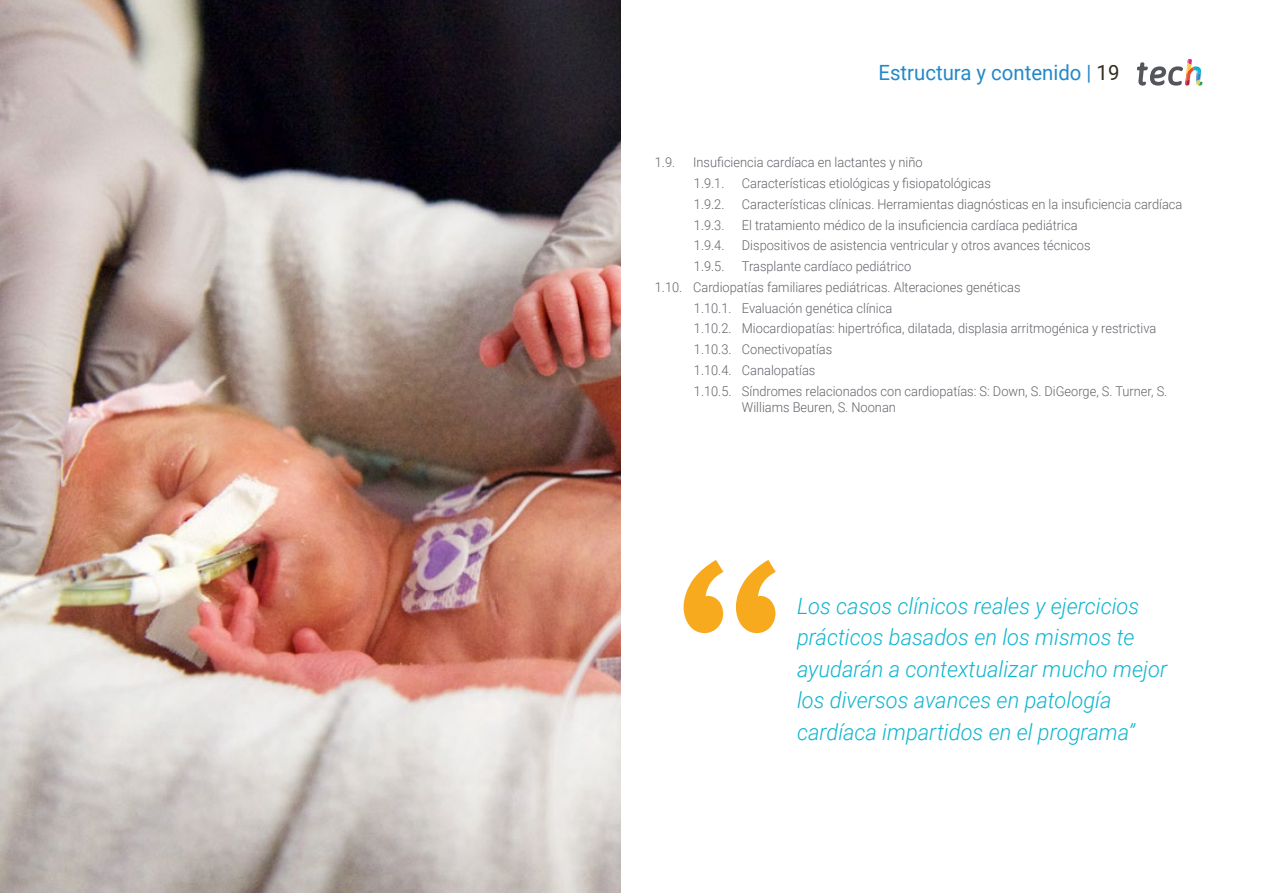
<style>
.page{position:relative;width:1263px;height:893px;background:#fff}
.page>*{position:absolute;margin:0;border:0;box-sizing:border-box;transform-origin:0 0}
.t1{font:italic 300 22.5px/31.5px "Roboto";color:#0fb6cf}
.t2{font:21px "Roboto";color:#2488c9}
.t3{font:300 13.5px/20.7px "Roboto";color:#61646a;scale:.95 1}
.s1{color:#312e20}
</style>
<div class="page">
<img style="left:0;top:0;width:621px;height:893px">
<svg style="left:1137px;top:59px;width:65px;height:27px"></svg>
<svg style="left:684px;top:560px;width:92px;height:73px"></svg>
<h2 class="t2" style="left:878px;top:57px;width:242px">Estructura y contenido | <span class="s1">19</span></h2>
<p class="t3" style="left:655px;top:152px;width:23px">1.9.</p>
<p class="t3" style="left:693px;top:152px;width:243px">Insuficiencia cardíaca en lactantes y niño<br>1.9.1.</p>
<p class="t3" style="left:742px;top:173px;width:264px">Características etiológicas y fisiopatológicas</p>
<p class="t3" style="left:694px;top:193px;width:34px">1.9.2.</p>
<p class="t3" style="left:742px;top:193px;width:465px">Características clínicas. Herramientas diagnósticas en la insuficiencia cardíaca</p>
<p class="t3" style="left:694px;top:214px;width:34px">1.9.3.</p>
<p class="t3" style="left:742px;top:214px;width:355px">El tratamiento médico de la insuficiencia cardíaca pediátrica</p>
<p class="t3" style="left:694px;top:235px;width:34px">1.9.4.</p>
<p class="t3" style="left:742px;top:235px;width:369px">Dispositivos de asistencia ventricular y otros avances técnicos</p>
<p class="t3" style="left:694px;top:256px;width:34px">1.9.5.</p>
<p class="t3" style="left:742px;top:256px;width:180px">Trasplante cardíaco pediátrico</p>
<p class="t3" style="left:655px;top:276px;width:386px">1.10. Cardiopatías familiares pediátricas. Alteraciones genéticas</p>
<p class="t3" style="left:694px;top:297px;width:210px">1.10.1. Evaluación genética clínica</p>
<p class="t3" style="left:694px;top:318px;width:488px">1.10.2. Miocardiopatías: hipertrófica, dilatada, displasia arritmogénica y restrictiva</p>
<p class="t3" style="left:694px;top:339px;width:147px">1.10.3. Conectivopatías</p>
<p class="t3" style="left:694px;top:359px;width:129px">1.10.4. Canalopatías</p>
<p class="t3" style="left:694px;top:380px;width:500px">1.10.5. Síndromes relacionados con cardiopatías: S: Down, S. DiGeorge, S. Turner, S.</p>
<p class="t3" style="left:742px;top:397px;width:164px">Williams Beuren, S. Noonan</p>
<h1 class="t1" style="left:797px;top:589px;width:372px">Los casos clínicos reales y ejercicios prácticos basados en los mismos te ayudarán a contextualizar mucho mejor los diversos avances en patología cardíaca impartidos en el programa”</h1>
</div>
